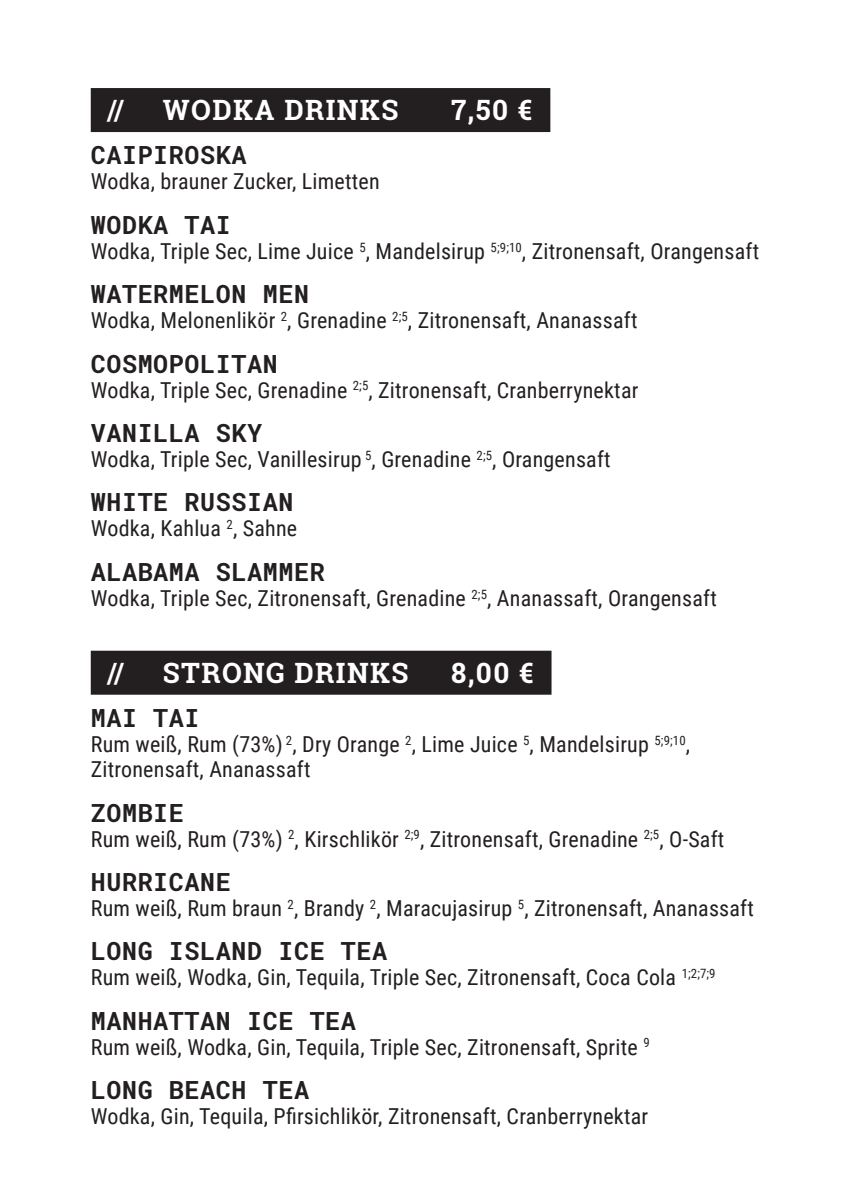
<style>
.page{position:relative;width:851px;height:1202px;background:#fff}
.page>*{position:absolute;margin:0;border:0;box-sizing:border-box;transform-origin:0 0}
.t1{font:700 28px "Roboto Slab";letter-spacing:.05em;color:#fff}
.t2{font:700 25px "Roboto Mono";letter-spacing:.025em;color:#231f20}
.t3{font:22px/25px "Roboto Condensed";letter-spacing:.01em;color:#231f20}
</style>
<div class="page">
<div style="left:91px;top:88px;width:459px;height:44px;background:#231f20"></div>
<div style="left:91px;top:651px;width:460px;height:44px;background:#231f20"></div>
<p class="t1" style="left:107px;top:91px;width:19px">//</p>
<p class="t1" style="left:163px;top:91px;width:237px">WODKA DRINKS</p>
<p class="t1" style="left:451px;top:91px;width:83px">7,50 €</p>
<p class="t2" style="left:91px;top:138px;width:157px">CAIPIROSKA</p>
<p class="t3" style="left:91px;top:168px;width:290px">Wodka, brauner Zucker, Limetten</p>
<p class="t2" style="left:91px;top:207px;width:141px">WODKA TAI</p>
<p class="t3" style="left:91px;top:238px;width:669px">Wodka, Triple Sec, Lime Juice <sup>5</sup>, Mandelsirup <sup>5;9;10</sup>, Zitronensaft, Orangensaft</p>
<p class="t2" style="left:91px;top:277px;width:220px">WATERMELON MEN</p>
<p class="t3" style="left:91px;top:307px;width:548px">Wodka, Melonenlikör <sup>2</sup>, Grenadine <sup>2;5</sup>, Zitronensaft, Ananassaft</p>
<p class="t2" style="left:91px;top:346px;width:188px">COSMOPOLITAN</p>
<p class="t3" style="left:91px;top:377px;width:549px">Wodka, Triple Sec, Grenadine <sup>2;5</sup>, Zitronensaft, Cranberrynektar</p>
<p class="t2" style="left:91px;top:415px;width:173px">VANILLA SKY</p>
<p class="t3" style="left:91px;top:446px;width:521px">Wodka, Triple Sec, Vanillesirup <sup>5</sup>, Grenadine <sup>2;5</sup>, Orangensaft</p>
<p class="t2" style="left:91px;top:485px;width:204px">WHITE RUSSIAN</p>
<p class="t3" style="left:91px;top:515px;width:208px">Wodka, Kahlua <sup>2</sup>, Sahne</p>
<p class="t2" style="left:91px;top:554px;width:235px">ALABAMA SLAMMER</p>
<p class="t3" style="left:91px;top:585px;width:627px">Wodka, Triple Sec, Zitronensaft, Grenadine <sup>2;5</sup>, Ananassaft, Orangensaft</p>
<p class="t1" style="left:107px;top:653px;width:19px">//</p>
<p class="t1" style="left:163px;top:653px;width:247px">STRONG DRINKS</p>
<p class="t1" style="left:451px;top:653px;width:84px">8,00 €</p>
<p class="t2" style="left:91px;top:700px;width:110px">MAI TAI</p>
<p class="t3" style="left:91px;top:731px;width:600px">Rum weiß, Rum (73%) <sup>2</sup>, Dry Orange <sup>2</sup>, Lime Juice <sup>5</sup>, Mandelsirup <sup>5;9;10</sup>,<br>Zitronensaft, Ananassaft</p>
<p class="t2" style="left:91px;top:795px;width:95px">ZOMBIE</p>
<p class="t3" style="left:91px;top:825px;width:635px">Rum weiß, Rum (73%) <sup>2</sup>, Kirschlikör <sup>2;9</sup>, Zitronensaft, Grenadine <sup>2;5</sup>, O-Saft</p>
<p class="t2" style="left:91px;top:864px;width:141px">HURRICANE</p>
<p class="t3" style="left:91px;top:895px;width:664px">Rum weiß, Rum braun <sup>2</sup>, Brandy <sup>2</sup>, Maracujasirup <sup>5</sup>, Zitronensaft, Ananassaft</p>
<p class="t2" style="left:91px;top:934px;width:298px">LONG ISLAND ICE TEA</p>
<p class="t3" style="left:91px;top:964px;width:626px">Rum weiß, Wodka, Gin, Tequila, Triple Sec, Zitronensaft, Coca Cola <sup>1;2;7;9</sup></p>
<p class="t2" style="left:91px;top:1003px;width:267px">MANHATTAN ICE TEA</p>
<p class="t3" style="left:91px;top:1034px;width:560px">Rum weiß, Wodka, Gin, Tequila, Triple Sec, Zitronensaft, Sprite <sup>9</sup></p>
<p class="t2" style="left:91px;top:1072px;width:220px">LONG BEACH TEA</p>
<p class="t3" style="left:91px;top:1103px;width:559px">Wodka, Gin, Tequila, Pfirsichlikör, Zitronensaft, Cranberrynektar</p>
</div>
